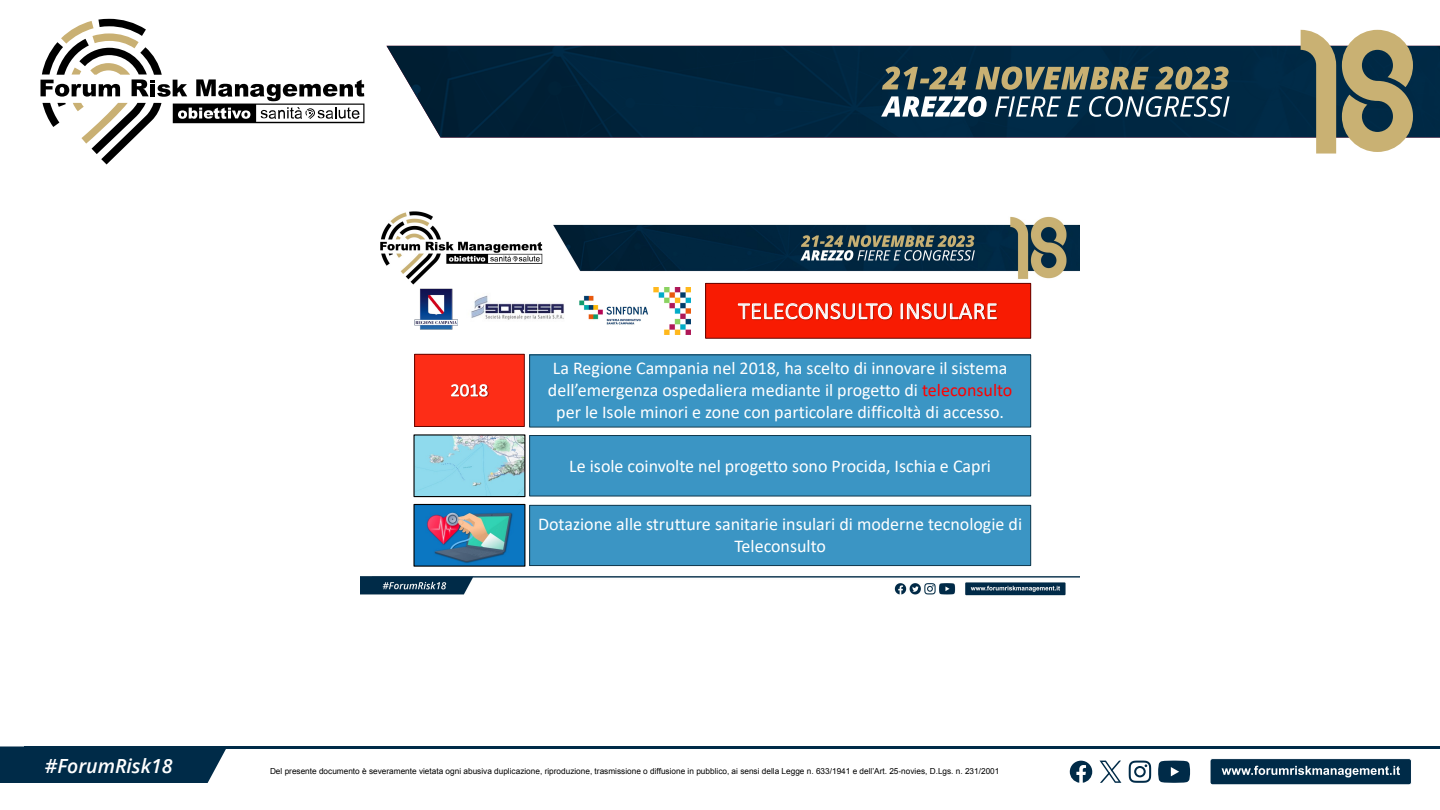
<style>
.page{position:relative;width:1440px;height:810px;background:#fff}
.page>*{position:absolute;margin:0;border:0;box-sizing:border-box;transform-origin:0 0}
.t1{font:300 23.55px "Calibri";letter-spacing:.02em;color:#fff}
.t2{font:italic 600 19.5px "Open Sans";color:#fff}
.t3{font:18px/21.8px "Calibri";color:#fff;text-align:center}
.t4{font:300 17.62px "Calibri";color:#fff}
.t5{font:8.25px "Arial";color:#000}
.s1{color:#f00}
</style>
<div class="page">
<div style="left:0;top:746px;width:226px;height:37px;background:#002b48"></div>
<div style="left:1210px;top:759px;width:201px;height:26px;background:#002b48;border-radius:3px"></div>
<div style="left:1210px;top:758px;width:202px;height:27px;border:1px solid #fff;border-radius:3px"></div>
<svg style="left:1222px;top:766px;width:178px;height:11px"></svg>
<hr style="left:24px;top:746px;width:1416px;height:3px;background:#002b48">
<img style="left:386px;top:46px;width:1054px;height:92px">
<svg style="left:1342px;top:30px;width:71px;height:122px;background:#9a9575"></svg>
<svg style="left:1301px;top:30px;width:35px;height:124px;background:#929074"></svg>
<svg style="left:40px;top:19px;width:324px;height:145px"></svg>
<svg style="left:881px;top:96px;width:349px;height:21px"></svg>
<svg style="left:882px;top:66px;width:347px;height:24px;background:#656c5b"></svg>
<svg style="left:1129px;top:761px;width:22px;height:22px"></svg>
<svg style="left:1158px;top:761px;width:32px;height:22px"></svg>
<svg style="left:1070px;top:761px;width:22px;height:22px"></svg>
<svg style="left:1100px;top:761px;width:21px;height:22px"></svg>
<img style="left:360px;top:211px;width:720px;height:385px">
<div style="left:706px;top:283px;width:325px;height:55px;background:#f81b02"></div>
<div style="left:705px;top:283px;width:326px;height:56px;border:1px solid #640500"></div>
<img style="left:723px;top:303px;width:292px;height:39px">
<div style="left:530px;top:355px;width:501px;height:72px;background:#3b95c4"></div>
<div style="left:529px;top:354px;width:502px;height:74px;border:1px solid #12394d"></div>
<div style="left:415px;top:354px;width:109px;height:72px;background:#fd2d17"></div>
<div style="left:414px;top:354px;width:111px;height:73px;border:1px solid #640500"></div>
<img style="left:452px;top:384px;width:37px;height:14px">
<div style="left:530px;top:436px;width:501px;height:60px;background:#3b95c4"></div>
<div style="left:529px;top:435px;width:502px;height:62px;border:1px solid #12394d"></div>
<img style="left:415px;top:506px;width:108px;height:59px">
<div style="left:413px;top:504px;width:112px;height:63px;border:1px solid #000"></div>
<img style="left:415px;top:436px;width:108px;height:59px">
<div style="left:413px;top:434px;width:112px;height:63px;border:1px solid #000"></div>
<div style="left:530px;top:505px;width:501px;height:61px;background:#3b95c4"></div>
<div style="left:529px;top:505px;width:502px;height:61px;border:1px solid #12394d"></div>
<img style="left:415px;top:289px;width:42px;height:40px">
<img style="left:467px;top:289px;width:101px;height:40px">
<img style="left:578px;top:287px;width:112px;height:48px">
<p class="t4" style="left:451px;top:379px;width:39px">2018</p>
<h1 class="t1" style="left:738px;top:296px;width:261px">TELECONSULTO INSULARE</h1>
<p class="t3" style="left:548px;top:357px;width:466px">La Regione Campania nel 2018, ha scelto di innovare il sistema dell’emergenza ospedaliera mediante il progetto di <span class="s1">teleconsulto </span>per le Isole minori e zone con particolare difficoltà di accesso.</p>
<p class="t3" style="left:569px;top:455px;width:423px">Le isole coinvolte nel progetto sono Procida, Ischia e Capri</p>
<p class="t3" style="left:538px;top:513px;width:486px">Dotazione alle strutture sanitarie insulari di moderne tecnologie di<br>Teleconsulto</p>
<p class="t2" style="left:45px;top:752px;width:129px">#ForumRisk18</p>
<p class="t5" style="left:270px;top:766px;width:731px">Del presente documento è severamente vietata ogni abusiva duplicazione, riproduzione, trasmissione o diffusione in pubblico, ai sensi della Legge n. 633/1941 e dell’Art. 25-novies, D.Lgs. n. 231/2001</p>
</div>
